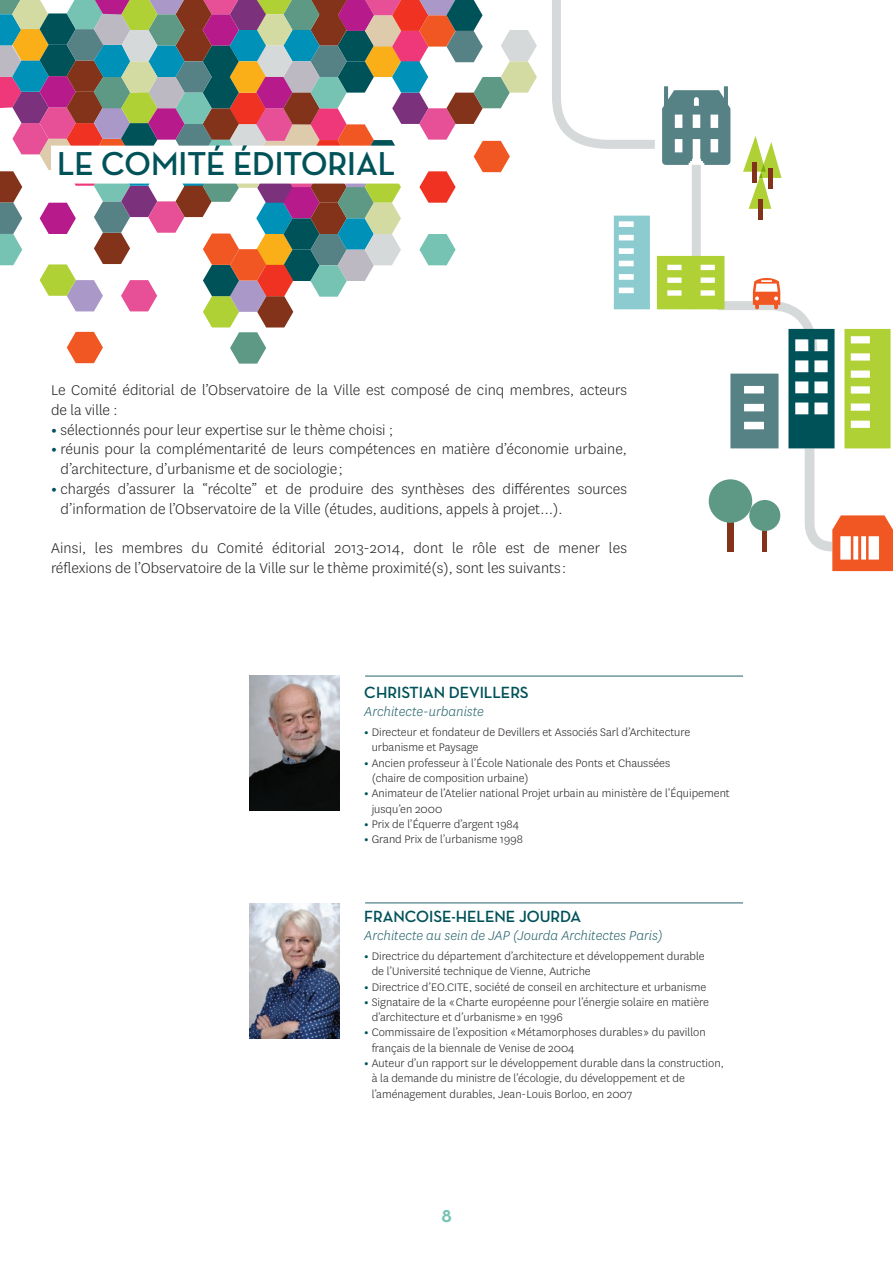
<style>
.page{position:relative;width:893px;height:1263px;background:#fff}
.page>*{position:absolute;margin:0;border:0;box-sizing:border-box;transform-origin:0 0}
.t1{font:700 33.75px "Neutra Disp";color:#005259}
.t2{font:700 22.5px "Neutra Disp";color:#76c3b4}
.t3{font:300 16.5px/19.8px "National";color:#231f20}
.t4{font:700 16.5px "Neutra Disp";color:#005259}
.t5{font:italic 300 15px "National";color:#24626b}
.t6{font:300 12.75px/15.3px "National";color:#231f20}
.s1{font-weight:700;color:#005259}
</style>
<div class="page">
<svg style="left:0;top:0;width:537px;height:364px"></svg>
<div style="left:51px;top:146px;width:350px;height:38px;background:#fff"></div>
<img style="left:249px;top:676px;width:91px;height:135px">
<img style="left:249px;top:903px;width:91px;height:135px">
<hr style="left:365px;top:676px;width:378px;height:1px;background:#24626b">
<hr style="left:365px;top:902px;width:378px;height:1px;background:#24626b">
<div style="left:692px;top:165px;width:9px;height:100px;background:#d6d9da"></div>
<svg style="left:552px;top:0;width:178px;height:165px"></svg>
<hr style="left:758px;top:200px;width:4px;height:20px;background:#823319">
<svg style="left:743px;top:136px;width:38px;height:73px"></svg>
<div style="left:752px;top:163px;width:5px;height:20px;background:#823319"></div>
<svg style="left:614px;top:216px;width:36px;height:93px;background:#9dd2d7"></svg>
<svg style="left:657px;top:256px;width:236px;height:315px"></svg>
<p class="t1" style="left:57px;top:145px;width:339px">LE COMITÉ ÉDITORIAL</p>
<p class="t3" style="left:51px;top:380px;width:577px">Le Comité éditorial de l’Observatoire de la Ville est composé de cinq membres, acteurs de la ville :</p>
<p class="t3" style="left:51px;top:419px;width:344px"><span class="s1">•</span> sélectionnés pour leur expertise sur le thème choisi ;</p>
<p class="t3" style="left:61px;top:439px;width:568px;text-indent:-10px"><span class="s1">•</span> réunis pour la complémentarité de leurs compétences en matière d’économie urbaine, d’architecture, d’urbanisme et de sociologie ;</p>
<p class="t3" style="left:61px;top:479px;width:568px;text-indent:-10px"><span class="s1">•</span> chargés d’assurer la “récolte” et de produire des synthèses des différentes sources d’information de l’Observatoire de la Ville (études, auditions, appels à projet…).</p>
<p class="t3" style="left:51px;top:538px;width:577px">Ainsi, les membres du Comité éditorial 2013-2014, dont le rôle est de mener les réflexions de l’Observatoire de la Ville sur le thème proximité(s), sont les suivants :</p>
<p class="t4" style="left:364px;top:684px;width:166px">CHRISTIAN DEVILLERS</p>
<p class="t5" style="left:364px;top:703px;width:121px">Architecte-urbaniste</p>
<p class="t6" style="left:372px;top:724px;width:320px;text-indent:-7px"><span class="s1">•</span> Directeur et fondateur de Devillers et Associés Sarl d’Architecture urbanisme et Paysage</p>
<p class="t6" style="left:372px;top:755px;width:300px;text-indent:-7px"><span class="s1">•</span> Ancien professeur à l’École Nationale des Ponts et Chaussées (chaire de composition urbaine)</p>
<p class="t6" style="left:372px;top:785px;width:360px;text-indent:-7px"><span class="s1">•</span> Animateur de l’Atelier national Projet urbain au ministère de l’Équipement jusqu’en 2000</p>
<p class="t6" style="left:364px;top:816px;width:156px"><span class="s1">•</span> Prix de l’Équerre d’argent 1984</p>
<p class="t6" style="left:364px;top:831px;width:160px"><span class="s1">•</span> Grand Prix de l’urbanisme 1998</p>
<p class="t4" style="left:364px;top:907px;width:218px">FRANCOISE-HELENE JOURDA</p>
<p class="t5" style="left:364px;top:927px;width:300px">Architecte au sein de JAP (Jourda Architectes Paris)</p>
<p class="t6" style="left:372px;top:948px;width:334px;text-indent:-7px"><span class="s1">•</span> Directrice du département d’architecture et développement durable de l’Université technique de Vienne, Autriche</p>
<p class="t6" style="left:364px;top:978px;width:343px"><span class="s1">•</span> Directrice d’EO.CITE, société de conseil en architecture et urbanisme</p>
<p class="t6" style="left:372px;top:994px;width:339px;text-indent:-7px"><span class="s1">•</span> Signataire de la « Charte européenne pour l’énergie solaire en matière d’architecture et d’urbanisme » en 1996</p>
<p class="t6" style="left:372px;top:1024px;width:335px;text-indent:-7px"><span class="s1">•</span> Commissaire de l’exposition « Métamorphoses durables » du pavillon français de la biennale de Venise de 2004</p>
<p class="t6" style="left:372px;top:1055px;width:354px;text-indent:-7px"><span class="s1">•</span> Auteur d’un rapport sur le développement durable dans la construction, à la demande du ministre de l’écologie, du développement et de l’aménagement durables, Jean-Louis Borloo, en 2007</p>
<p class="t2" style="left:441px;top:1202px;width:12px">8</p>
</div>
